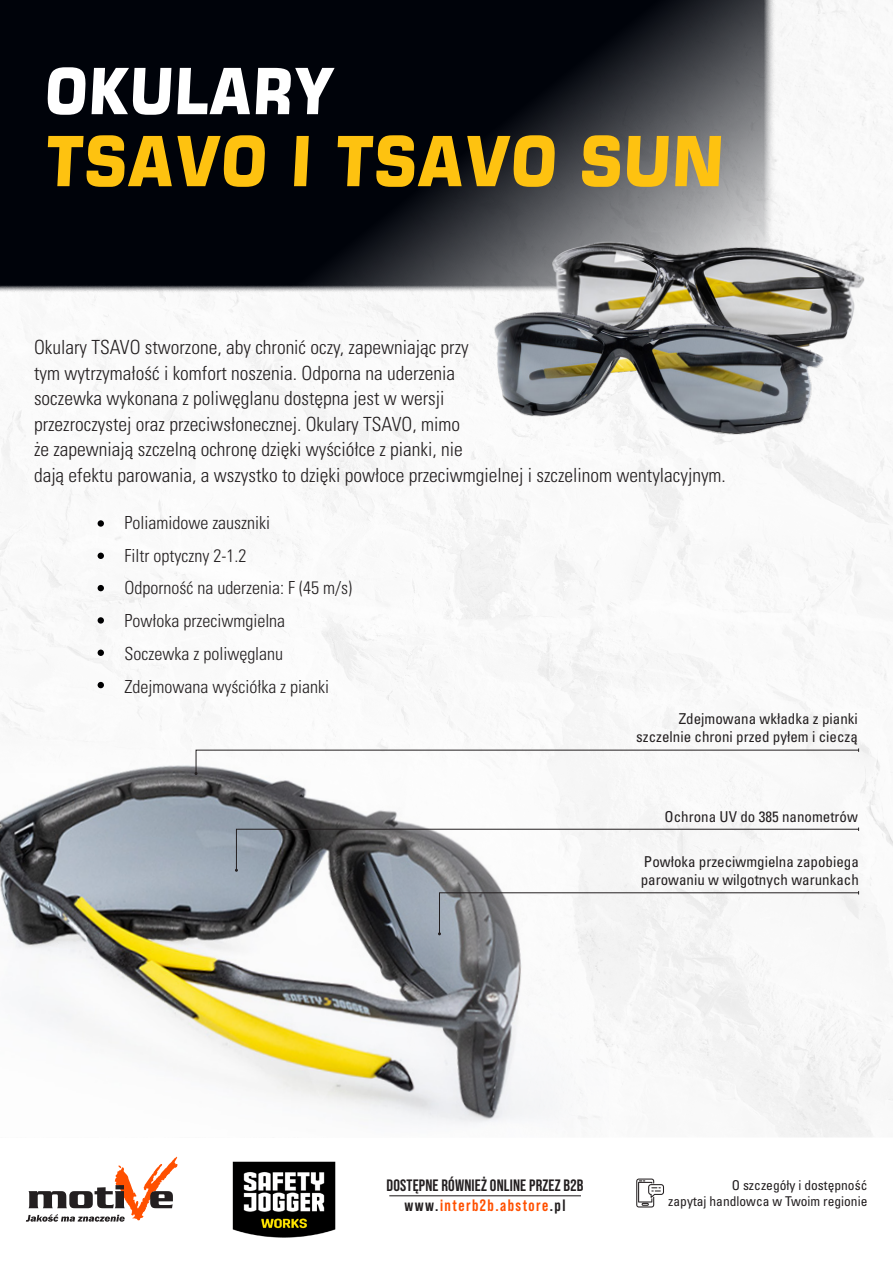
<style>
.page{position:relative;width:893px;height:1263px;background:#fff}
.page>*{position:absolute;margin:0;border:0;box-sizing:border-box;transform-origin:0 0}
.t1{font:700 63.9px "Square 721 PL";color:#fec210;scale:.89 1}
.t2{font:700 58.8px "Square 721 PL";color:#fff;scale:.89 1}
.t3{font:300 condensed 19.5px/25.5px "Univers Pl LT";color:#231f20}
.t4{font:300 condensed 18px/32.7px "Univers Pl LT";color:#231f20}
.t5{font:700 16.5px/19.8px "Bebas Neue Pro";letter-spacing:.01em;color:#231f20;text-align:center}
.t6{font:condensed 15px/18px "Univers Pl LT";color:#231f20}
.t7{font:condensed 13.5px/16.2px "Univers Pl LT";color:#231f20;text-align:right}
.s1{color:#ff5000}
</style>
<div class="page">
<svg style="left:636px;top:1178px;width:28px;height:29px"></svg>
<img style="left:0;top:0;width:893px;height:1137px">
<svg style="left:26px;top:1157px;width:152px;height:65px"></svg>
<hr style="left:389px;top:1195px;width:192px;height:1px;background:#231f20">
<svg style="left:0;top:0;width:891px;height:361px;fill:#00030a"></svg>
<img style="left:0;top:721px;width:614px;height:416px">
<img style="left:485px;top:229px;width:388px;height:154px">
<img style="left:478px;top:294px;width:393px;height:147px">
<svg style="left:438px;top:891px;width:421px;height:44px"></svg>
<svg style="left:195px;top:748px;width:664px;height:27px"></svg>
<svg style="left:235px;top:827px;width:624px;height:45px"></svg>
<svg style="left:98px;top:682px;width:6px;height:6px"></svg>
<div style="left:98px;top:649px;width:6px;height:7px;background:#000001;border-radius:50%"></div>
<div style="left:98px;top:617px;width:6px;height:7px;background:#000001;border-radius:50%"></div>
<svg style="left:98px;top:585px;width:6px;height:6px"></svg>
<svg style="left:98px;top:553px;width:6px;height:6px"></svg>
<div style="left:98px;top:520px;width:6px;height:7px;background:#000001;border-radius:50%"></div>
<img style="left:232px;top:1161px;width:104px;height:77px">
<h2 class="t2" style="left:44px;top:52px;width:330px">OKULARY</h2>
<h1 class="t1" style="left:44px;top:119px;width:769px">TSAVO I TSAVO SUN</h1>
<p class="t3" style="left:34px;top:335px;width:693px">Okulary TSAVO stworzone, aby chronić oczy, zapewniając przy<br>tym wytrzymałość i komfort noszenia. Odporna na uderzenia<br>soczewka wykonana z poliwęglanu dostępna jest w wersji<br>przezroczystej oraz przeciwsłonecznej. Okulary TSAVO, mimo<br>że zapewniają szczelną ochronę dzięki wyściółce z pianki, nie<br>dają efektu parowania, a wszystko to dzięki powłoce przeciwmgielnej i szczelinom wentylacyjnym.</p>
<p class="t4" style="left:124px;top:506px;width:229px">Poliamidowe zauszniki<br>Filtr optyczny 2-1.2<br>Odporność na uderzenia: F (45 m/s)<br>Powłoka przeciwmgielna<br>Soczewka z poliwęglanu<br>Zdejmowana wyściółka z pianki</p>
<p class="t6" style="left:636px;top:710px;width:223px;text-align:right">Zdejmowana wkładka z pianki szczelnie chroni przed pyłem i cieczą</p>
<p class="t6" style="left:665px;top:807px;width:195px">Ochrona UV do 385 nanometrów</p>
<p class="t6" style="left:641px;top:852px;width:220px">Powłoka przeciwmgielna zapobiega parowaniu w wilgotnych warunkach</p>
<p class="t5" style="left:387px;top:1175px;width:198px">DOSTĘPNE RÓWNIEŻ ONLINE PRZEZ B2B www.<span class="s1">interb2b.abstore</span>.pl</p>
<p class="t7" style="left:668px;top:1177px;width:201px">O szczegóły i dostępność<br>zapytaj handlowca w Twoim regionie</p>
</div>
